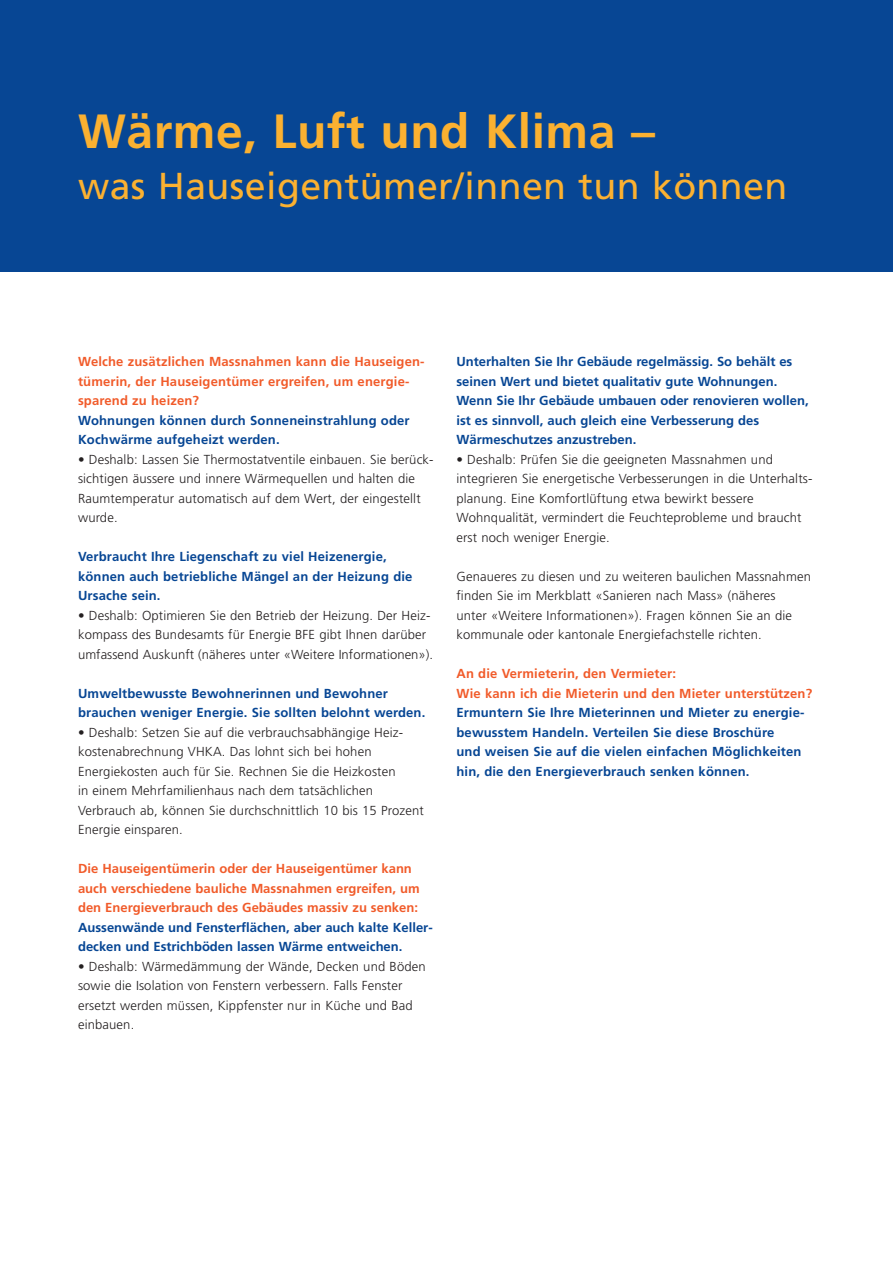
<style>
.page{position:relative;width:893px;height:1263px;background:#fff}
.page>*{position:absolute;margin:0;border:0;box-sizing:border-box;transform-origin:0 0}
.t1{font:700 48px "Frutiger";letter-spacing:.01em;color:#fbb131}
.t2{font:37.5px "Frutiger";letter-spacing:.01em;color:#fbb131}
.t3{font:300 13.05px/19.5px "Frutiger";letter-spacing:.01em;color:#231f20}
.t4{font:700 13.05px/19.5px "Frutiger";letter-spacing:.01em;color:#074694}
.t5{font:700 13.05px/19.5px "Frutiger";letter-spacing:.01em;color:#f15b2a}
</style>
<div class="page">
<div style="left:0;top:0;width:893px;height:272px;background:#074694"></div>
<h1 class="t1" style="left:78px;top:112px;width:579px">Wärme, Luft und Klima –</h1>
<h2 class="t2" style="left:78px;top:171px;width:711px">was Hauseigentümer/innen tun können</h2>
<p class="t5" style="left:78px;top:353px;width:348px">Welche zusätzlichen Massnahmen kann die Hauseigen&shy;tümerin, der Hauseigentümer ergreifen, um energie&shy;sparend zu heizen?</p>
<p class="t4" style="left:78px;top:411px;width:333px">Wohnungen können durch Sonneneinstrahlung oder<br>Kochwärme aufgeheizt werden.</p>
<p class="t3" style="left:78px;top:450px;width:357px">• Deshalb: Lassen Sie Thermostatventile einbauen. Sie berück&shy;sichtigen äussere und innere Wärmequellen und halten die Raumtemperatur automatisch auf dem Wert, der eingestellt wurde.</p>
<p class="t4" style="left:78px;top:548px;width:336px">Verbraucht Ihre Liegenschaft zu viel Heizenergie, können auch betriebliche Mängel an der Heizung die<br>Ursache sein.</p>
<p class="t3" style="left:78px;top:606px;width:357px">• Deshalb: Optimieren Sie den Betrieb der Heizung. Der Heiz&shy;kompass des Bundesamts für Energie BFE gibt Ihnen darüber umfassend Auskunft (näheres unter «Weitere Informationen»).</p>
<p class="t4" style="left:78px;top:684px;width:349px">Umweltbewusste Bewohnerinnen und Bewohner brauchen weniger Energie. Sie sollten belohnt werden.</p>
<p class="t3" style="left:78px;top:723px;width:347px">• Deshalb: Setzen Sie auf die verbrauchsabhängige Heiz&shy;kostenabrechnung VHKA. Das lohnt sich bei hohen Energiekosten auch für Sie. Rechnen Sie die Heizkosten<br>in einem Mehrfamilienhaus nach dem tatsächlichen Verbrauch ab, können Sie durchschnittlich 10 bis 15 Prozent Energie einsparen.</p>
<p class="t5" style="left:78px;top:860px;width:343px">Die Hauseigentümerin oder der Hauseigentümer kann auch verschiedene bauliche Massnahmen ergreifen, um den Energieverbrauch des Gebäudes massiv zu senken:</p>
<p class="t4" style="left:78px;top:918px;width:356px">Aussenwände und Fensterflächen, aber auch kalte Keller&shy;decken und Estrichböden lassen Wärme entweichen.</p>
<p class="t3" style="left:78px;top:957px;width:349px">• Deshalb: Wärmedämmung der Wände, Decken und Böden sowie die Isolation von Fenstern verbessern. Falls Fenster ersetzt werden müssen, Kippfenster nur in Küche und Bad einbauen.</p>
<p class="t4" style="left:456px;top:353px;width:354px">Unterhalten Sie Ihr Gebäude regelmässig. So behält es seinen Wert und bietet qualitativ gute Wohnungen.<br>Wenn Sie Ihr Gebäude umbauen oder renovieren wollen, ist es sinnvoll, auch gleich eine Verbesserung des Wärmeschutzes anzustreben.</p>
<p class="t3" style="left:456px;top:450px;width:357px">• Deshalb: Prüfen Sie die geeigneten Massnahmen und integrieren Sie energetische Verbesserungen in die Unterhalts&shy;planung. Eine Komfortlüftung etwa bewirkt bessere Wohnqualität, vermindert die Feuchteprobleme und braucht erst noch weniger Energie.</p>
<p class="t3" style="left:456px;top:567px;width:356px">Genaueres zu diesen und zu weiteren baulichen Massnahmen finden Sie im Merkblatt «Sanieren nach Mass» (näheres<br>unter «Weitere Informationen»). Fragen können Sie an die kommunale oder kantonale Energiefachstelle richten.</p>
<p class="t5" style="left:456px;top:665px;width:357px">An die Vermieterin, den Vermieter:<br>Wie kann ich die Mieterin und den Mieter unterstützen?</p>
<p class="t4" style="left:456px;top:704px;width:349px">Ermuntern Sie Ihre Mieterinnen und Mieter zu energie&shy;bewusstem Handeln. Verteilen Sie diese Broschüre<br>und weisen Sie auf die vielen einfachen Möglichkeiten hin, die den Energieverbrauch senken können.</p>
</div>
